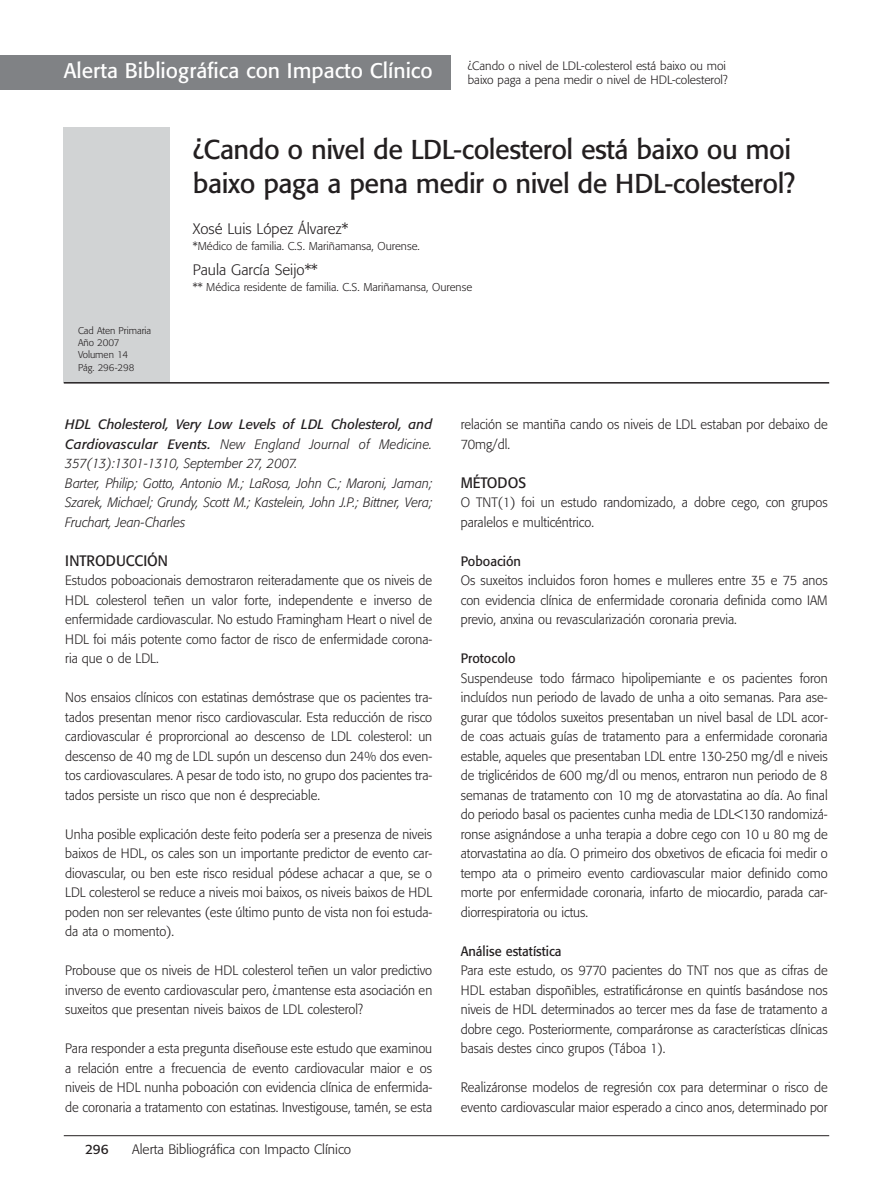
<style>
.page{position:relative;width:893px;height:1191px;background:#fff}
.page>*{position:absolute;margin:0;border:0;box-sizing:border-box;transform-origin:0 0}
.t1{font:27px/33.9px "Formata";letter-spacing:-.02em;color:#231f20}
.t2{font:21px "Formata";color:#fff}
.t3{font:300 15px "Formata";color:#231f20}
.t4{font:15px "Formata";color:#231f20;scale:.95 1}
.t5{font:300 13.5px/19.5px "Formata";color:#231f20;text-align:justify;scale:.95 1}
.t6{font:italic 300 13.5px/19.5px "Formata";color:#231f20;scale:.95 1}
.t7{font:300 13.5px "Formata";color:#231f20}
.t8{font:13.5px "Formata";color:#231f20;scale:.95 1}
.t9{font:13.5px "Formata";color:#231f20}
.t10{font:300 12px/14.9px "Formata";color:#231f20}
.t11{font:300 11.25px "Formata";color:#231f20}
.t12{font:300 9.75px/12px "Formata";color:#231f20}
.s1{font-weight:400}
</style>
<div class="page">
<div style="left:64px;top:128px;width:106px;height:255px;background:#d1d3d4"></div>
<hr style="left:64px;top:382px;width:765px;height:1px;background:#231f20">
<hr style="left:64px;top:1135px;width:765px;height:1px;background:#231f20">
<div style="left:0;top:55px;width:451px;height:34px;background:#808285"></div>
<h2 class="t2" style="left:64px;top:62px;width:370px">Alerta Bibliográfica con Impacto Clínico</h2>
<p class="t10" style="left:468px;top:59px;width:261px">¿Cando o nivel de LDL-colesterol está baixo ou moi baixo paga a pena medir o nivel de HDL-colesterol?</p>
<p class="t12" style="left:78px;top:326px;width:75px">Cad Aten Primaria<br>Año 2007<br>Volumen 14<br>Pág. 296-298</p>
<h1 class="t1" style="left:193px;top:135px;width:604px">¿Cando o nivel de LDL-colesterol está baixo ou moi baixo paga a pena medir o nivel de HDL-colesterol?</h1>
<p class="t3" style="left:193px;top:222px;width:157px">Xosé Luis López Álvarez*</p>
<p class="t11" style="left:193px;top:241px;width:229px">*Médico de familia. C.S. Mariñamansa, Ourense.</p>
<p class="t3" style="left:193px;top:263px;width:126px">Paula García Seijo**</p>
<p class="t11" style="left:193px;top:282px;width:281px">** Médica residente de familia. C.S. Mariñamansa, Ourense</p>
<p class="t6" style="left:65px;top:415px;width:388px"><span class="s1">HDL Cholesterol, Very Low Levels of LDL Cholesterol, and Cardiovascular Events.</span> New England Journal of Medicine.<br>357(13):1301-1310, September 27, 2007.<br>Barter, Philip; Gotto, Antonio M.; LaRosa, John C.; Maroni, Jaman; Szarek, Michael; Grundy, Scott M.; Kastelein, John J.P.; Bittner, Vera; Fruchart, Jean-Charles</p>
<p class="t4" style="left:65px;top:554px;width:110px">INTRODUCCIÓN</p>
<p class="t5" style="left:65px;top:571px;width:388px">Estudos poboacionais demostraron reiteradamente que os niveis de HDL colesterol teñen un valor forte, independente e inverso de enfermidade cardiovascular. No estudo Framingham Heart o nivel de HDL foi máis potente como factor de risco de enfermidade corona&shy;ria que o de LDL.</p>
<p class="t5" style="left:65px;top:688px;width:388px">Nos ensaios clínicos con estatinas demóstrase que os pacientes tra&shy;tados presentan menor risco cardiovascular. Esta reducción de risco cardiovascular é proprorcional ao descenso de LDL colesterol: un descenso de 40 mg de LDL supón un descenso dun 24% dos even&shy;tos cardiovasculares. A pesar de todo isto, no grupo dos pacientes tra&shy;tados persiste un risco que non é despreciable.</p>
<p class="t5" style="left:65px;top:825px;width:388px">Unha posible explicación deste feito podería ser a presenza de niveis baixos de HDL, os cales son un importante predictor de evento car&shy;diovascular, ou ben este risco residual pódese achacar a que, se o LDL colesterol se reduce a niveis moi baixos, os niveis baixos de HDL poden non ser relevantes (este último punto de vista non foi estuda&shy;da ata o momento).</p>
<p class="t5" style="left:65px;top:961px;width:388px">Probouse que os niveis de HDL colesterol teñen un valor predictivo inverso de evento cardiovascular pero, ¿mantense esta asociación en suxeitos que presentan niveis baixos de LDL colesterol?</p>
<p class="t5" style="left:65px;top:1039px;width:388px">Para responder a esta pregunta diseñouse este estudo que examinou a relación entre a frecuencia de evento cardiovacular maior e os niveis de HDL nunha poboación con evidencia clínica de enfermida&shy;de coronaria a tratamento con estatinas. Investigouse, tamén, se esta</p>
<p class="t9" style="left:85px;top:1142px;width:25px">296</p>
<p class="t7" style="left:132px;top:1142px;width:220px">Alerta Bibliográfica con Impacto Clínico</p>
<p class="t5" style="left:461px;top:415px;width:388px">relación se mantiña cando os niveis de LDL estaban por debaixo de<br>70mg/dl.</p>
<p class="t4" style="left:461px;top:476px;width:70px">MÉTODOS</p>
<p class="t5" style="left:461px;top:493px;width:388px">O TNT(1) foi un estudo randomizado, a dobre cego, con grupos paralelos e multicéntrico.</p>
<p class="t8" style="left:461px;top:555px;width:65px">Poboación</p>
<p class="t5" style="left:461px;top:571px;width:388px">Os suxeitos incluidos foron homes e mulleres entre 35 e 75 anos con evidencia clínica de enfermidade coronaria definida como IAM previo, anxina ou revascularización coronaria previa.</p>
<p class="t8" style="left:461px;top:652px;width:59px">Protocolo</p>
<p class="t5" style="left:461px;top:669px;width:388px">Suspendeuse todo fármaco hipolipemiante e os pacientes foron incluídos nun periodo de lavado de unha a oito semanas. Para ase&shy;gurar que tódolos suxeitos presentaban un nivel basal de LDL acor&shy;de coas actuais guías de tratamento para a enfermidade coronaria estable, aqueles que presentaban LDL entre 130-250 mg/dl e niveis de triglicéridos de 600 mg/dl ou menos, entraron nun periodo de 8 semanas de tratamento con 10 mg de atorvastatina ao día. Ao final do periodo basal os pacientes cunha media de LDL&lt;130 randomizá&shy;ronse asignándose a unha terapia a dobre cego con 10 u 80 mg de atorvastatina ao día. O primeiro dos obxetivos de eficacia foi medir o tempo ata o primeiro evento cardiovascular maior definido como morte por enfermidade coronaria, infarto de miocardio, parada car&shy;diorrespiratoria ou ictus.</p>
<p class="t8" style="left:461px;top:945px;width:108px">Análise estatística</p>
<p class="t5" style="left:461px;top:961px;width:388px">Para este estudo, os 9770 pacientes do TNT nos que as cifras de HDL estaban dispoñibles, estratificáronse en quintís basándose nos niveis de HDL determinados ao tercer mes da fase de tratamento a dobre cego. Posteriormente, comparáronse as características clínicas basais destes cinco grupos (Táboa 1).</p>
<p class="t5" style="left:461px;top:1078px;width:388px">Realizáronse modelos de regresión cox para determinar o risco de evento cardiovascular maior esperado a cinco anos, determinado por</p>
</div>
